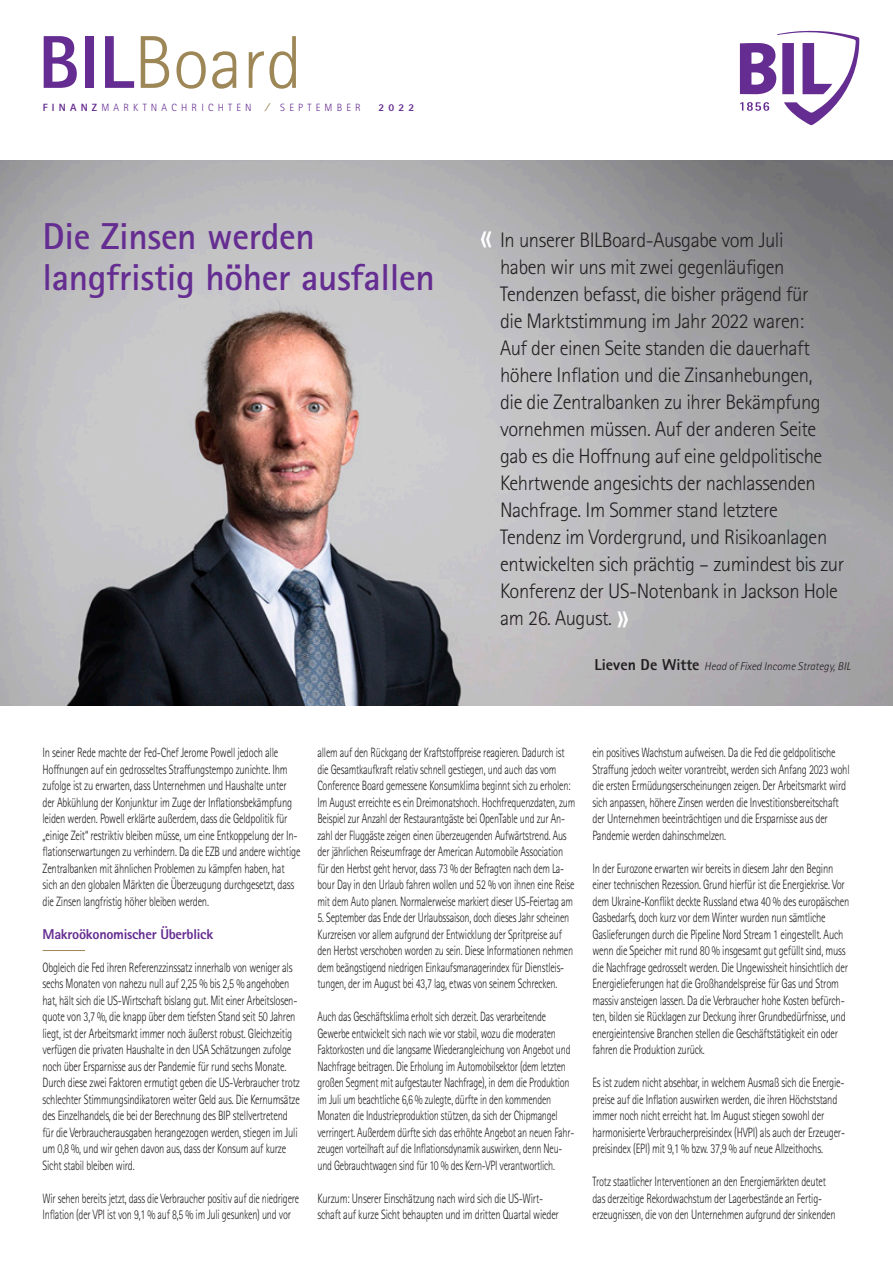
<style>
.page{position:relative;width:893px;height:1263px;background:#fff}
.page>*{position:absolute;margin:0;border:0;box-sizing:border-box;transform-origin:0 0}
.t1{font:300 75px "Rotis Sans Serif Pro Cyr";color:#9e8757}
.t2{font:300 43.5px "Rotis Sans Serif Pro Cyr";color:#fff}
.t3{font:700 37.5px/40.5px "Rotis Sans Serif Pro Cyr";letter-spacing:-.01em;color:#652d91}
.t4{font:300 21px/27px "Rotis Sans Serif Pro Cyr";letter-spacing:-.02em;color:#231f20}
.t5{font:800 14.25px "Rotis Sans Serif Pro Cyr";letter-spacing:-.02em;color:#652d91}
.t6{font:300 13.5px/16.5px "Rotis Sans Serif Pro Cyr";letter-spacing:-.02em;color:#231f20;scale:.78 1}
.t7{font:300 13.5px/16.5px "Rotis Sans Serif Pro Cyr";letter-spacing:-.02em;color:#231f20;scale:.76 1}
.t8{font:300 13.5px/16.5px "Rotis Sans Serif Pro Cyr";letter-spacing:-.02em;color:#231f20;scale:.75 1}
.t9{font:300 13.5px/16.5px "Rotis Sans Serif Pro Cyr";letter-spacing:-.02em;color:#231f20;scale:.77 1}
.t10{font:italic 300 11.4px "Rotis Sans Serif Pro Cyr";color:#231f20}
.t11{font:300 10.5px "Rotis Sans Serif Pro Cyr";letter-spacing:.4em;color:#652d91}
.t12{font:800 10.5px "Rotis Sans Serif Pro Cyr";color:#652d91}
.s1{font-weight:800;color:#652d91}
.s2{font-weight:800}
.s3{font-weight:700;font-style:italic;font-size:9px;color:#9e8757}
.s4{font-size:43.5px;color:#fff}
.s5{font-weight:800;font-style:normal;font-size:15.9px}
</style>
<div class="page">
<hr style="left:43px;top:950px;width:42px;height:1px;background:#9e8757">
<svg style="left:740px;top:31px;width:119px;height:94px"></svg>
<img style="left:0;top:160px;width:893px;height:545px">
<h1 class="t1" style="left:38px;top:20px;width:265px"><span class="s1">BIL</span>Board</h1>
<p class="t11" style="left:43px;top:101px;width:210px"><span class="s2">FINANZ</span>MARKTNACHRICHTEN</p>
<p class="t11" style="left:265px;top:101px;width:97px"><span class="s3">/</span> SEPTEMBER</p>
<p class="t12" style="left:379px;top:100px;width:37px">2022</p>
<h3 class="t3" style="left:43px;top:216px;width:394px">Die Zinsen werden langfristig höher ausfallen</h3>
<h2 class="t2" style="left:479px;top:210px;width:15px">«</h2>
<p class="t4" style="left:500px;top:227px;width:346px">In unserer BILBoard-Ausgabe vom Juli<br>haben wir uns mit zwei gegenläufigen Tendenzen befasst, die bisher prägend für<br>die Marktstimmung im Jahr 2022 waren:<br>Auf der einen Seite standen die dauerhaft höhere Inflation und die Zinsanhebungen,<br>die die Zentralbanken zu ihrer Bekämpfung vornehmen müssen. Auf der anderen Seite gab es die Hoffnung auf eine geldpolitische Kehrtwende angesichts der nachlassenden Nachfrage. Im Sommer stand letztere Tendenz im Vordergrund, und Risikoanlagen entwickelten sich prächtig – zumindest bis zur Konferenz der US-Notenbank in Jackson Hole am 26. August. <span class="s4">»</span></p>
<p class="t10" style="left:594px;top:660px;width:257px"><span class="s5">Lieven De Witte</span> Head of Fixed Income Strategy, BIL</p>
<p class="t6" style="left:43px;top:745px;width:332px">In seiner Rede machte der Fed-Chef Jerome Powell jedoch alle Hoffnungen auf ein gedrosseltes Straffungstempo zunichte. Ihm zufolge ist zu erwarten, dass Unternehmen und Haushalte unter der Abkühlung der Konjunktur im Zuge der Inflationsbekämpfung leiden werden. Powell erklärte außerdem, dass die Geldpolitik für „einige Zeit“ restriktiv bleiben müsse, um eine Entkoppelung der In&shy;flationserwartungen zu verhindern. Da die EZB und andere wichtige Zentralbanken mit ähnlichen Problemen zu kämpfen haben, hat sich an den globalen Märkten die Überzeugung durchgesetzt, dass die Zinsen langfristig höher bleiben werden.</p>
<p class="t5" style="left:43px;top:925px;width:172px">Makroökonomischer Überblick</p>
<p class="t6" style="left:43px;top:959px;width:331px">Obgleich die Fed ihren Referenzzinssatz innerhalb von weniger als sechs Monaten von nahezu null auf 2,25 % bis 2,5 % angehoben hat, hält sich die US-Wirtschaft bislang gut. Mit einer Arbeitslosen&shy;quote von 3,7 %, die knapp über dem tiefsten Stand seit 50 Jahren liegt, ist der Arbeitsmarkt immer noch äußerst robust. Gleichzeitig verfügen die privaten Haushalte in den USA Schätzungen zufolge noch über Ersparnisse aus der Pandemie für rund sechs Monate.<br>Durch diese zwei Faktoren ermutigt geben die US-Verbraucher trotz schlechter Stimmungsindikatoren weiter Geld aus. Die Kernumsätze des Einzelhandels, die bei der Berechnung des BIP stellvertretend für die Verbraucherausgaben herangezogen werden, stiegen im Juli um 0,8 %, und wir gehen davon aus, dass der Konsum auf kurze Sicht stabil bleiben wird.</p>
<p class="t7" style="left:43px;top:1190px;width:339px">Wir sehen bereits jetzt, dass die Verbraucher positiv auf die niedrigere<br>Inflation (der VPI ist von 9,1 % auf 8,5 % im Juli gesunken) und vor</p>
<p class="t7" style="left:317px;top:745px;width:341px">allem auf den Rückgang der Kraftstoffpreise reagieren. Dadurch ist die Gesamtkaufkraft relativ schnell gestiegen, und auch das vom Conference Board gemessene Konsumklima beginnt sich zu erholen:<br>Im August erreichte es ein Dreimonatshoch. Hochfrequenzdaten, zum Beispiel zur Anzahl der Restaurantgäste bei OpenTable und zur An&shy;zahl der Fluggäste zeigen einen überzeugenden Aufwärtstrend. Aus der jährlichen Reiseumfrage der American Automobile Association für den Herbst geht hervor, dass 73 % der Befragten nach dem La&shy;bour Day in den Urlaub fahren wollen und 52 % von ihnen eine Reise mit dem Auto planen. Normalerweise markiert dieser US-Feiertag am</p>
<p class="t7" style="left:317px;top:910px;width:338px">5. September das Ende der Urlaubssaison, doch dieses Jahr scheinen Kurzreisen vor allem aufgrund der Entwicklung der Spritpreise auf den Herbst verschoben worden zu sein. Diese Informationen nehmen dem beängstigend niedrigen Einkaufsmanagerindex für Dienstleis&shy;tungen, der im August bei 43,7 lag, etwas von seinem Schrecken.</p>
<p class="t8" style="left:317px;top:1009px;width:344px">Auch das Geschäftsklima erholt sich derzeit. Das verarbeitende Gewerbe entwickelt sich nach wie vor stabil, wozu die moderaten Faktorkosten und die langsame Wiederangleichung von Angebot und Nachfrage beitragen. Die Erholung im Automobilsektor (dem letzten großen Segment mit aufgestauter Nachfrage), in dem die Produktion im Juli um beachtliche 6,6 % zulegte, dürfte in den kommenden Monaten die Industrieproduktion stützen, da sich der Chipmangel verringert. Außerdem dürfte sich das erhöhte Angebot an neuen Fahr&shy;zeugen vorteilhaft auf die Inflationsdynamik auswirken, denn Neu&shy;und Gebrauchtwagen sind für 10 % des Kern-VPI verantwortlich.</p>
<p class="t6" style="left:317px;top:1190px;width:311px">Kurzum: Unserer Einschätzung nach wird sich die US-Wirt&shy;schaft auf kurze Sicht behaupten und im dritten Quartal wieder</p>
<p class="t6" style="left:592px;top:745px;width:331px">ein positives Wachstum aufweisen. Da die Fed die geldpolitische Straffung jedoch weiter vorantreibt, werden sich Anfang 2023 wohl die ersten Ermüdungserscheinungen zeigen. Der Arbeitsmarkt wird sich anpassen, höhere Zinsen werden die Investitionsbereitschaft der Unternehmen beeinträchtigen und die Ersparnisse aus der Pandemie werden dahinschmelzen.</p>
<p class="t6" style="left:592px;top:860px;width:331px">In der Eurozone erwarten wir bereits in diesem Jahr den Beginn einer technischen Rezession. Grund hierfür ist die Energiekrise. Vor dem Ukraine-Konflikt deckte Russland etwa 40 % des europäischen Gasbedarfs, doch kurz vor dem Winter wurden nun sämtliche Gaslieferungen durch die Pipeline Nord Stream 1 eingestellt. Auch wenn die Speicher mit rund 80 % insgesamt gut gefüllt sind, muss die Nachfrage gedrosselt werden. Die Ungewissheit hinsichtlich der Energielieferungen hat die Großhandelspreise für Gas und Strom massiv ansteigen lassen. Da die Verbraucher hohe Kosten befürch&shy;ten, bilden sie Rücklagen zur Deckung ihrer Grundbedürfnisse, und energieintensive Branchen stellen die Geschäftstätigkeit ein oder fahren die Produktion zurück.</p>
<p class="t6" style="left:592px;top:1075px;width:325px">Es ist zudem nicht absehbar, in welchem Ausmaß sich die Energie&shy;preise auf die Inflation auswirken werden, die ihren Höchststand immer noch nicht erreicht hat. Im August stiegen sowohl der harmonisierte Verbraucherpreisindex (HVPI) als auch der Erzeuger&shy;preisindex (EPI) mit 9,1 % bzw. 37,9 % auf neue Allzeithochs.</p>
<p class="t9" style="left:592px;top:1174px;width:317px">Trotz staatlicher Interventionen an den Energiemärkten deutet das derzeitige Rekordwachstum der Lagerbestände an Fertig&shy;erzeugnissen, die von den Unternehmen aufgrund der sinkenden</p>
</div>
